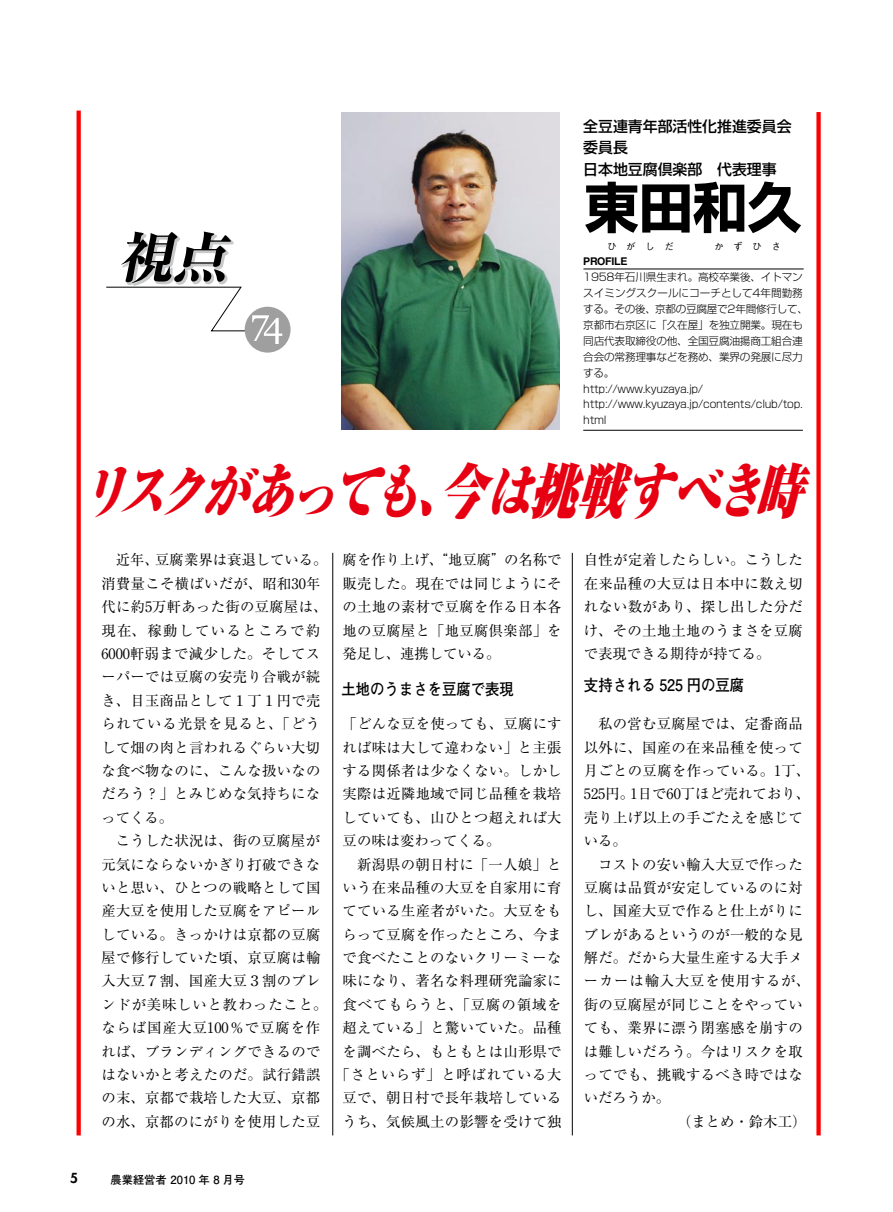
<style>
.page{position:relative;width:893px;height:1212px;background:#fff}
.page>*{position:absolute;margin:0;border:0;box-sizing:border-box;transform-origin:0 0}
.t1{font:italic 900 58.5px "Ryumin Pro";color:#e60012;scale:.8 1}
.t2{font:700 54.15px "Shin Go Pro";color:#000}
.t3{font:700 15.9px "Futo Go B101 Pro";color:#000;scale:.9 1}
.t4{font:500 14.85px/21.3px "Shin Go Pro";color:#000}
.t5{font:14.4px/23.4px "Ryumin Pro";letter-spacing:.02em;color:#000}
.t6{font:14.4px "Ryumin Pro";color:#000}
.t7{font:700 11.25px "Futo Go B101 Pro";color:#000}
.t8{font:300 10.65px/15.9px "Shin Go Pro";letter-spacing:-.015em;color:#000}
.t9{font:700 10.65px "Helvetica";letter-spacing:-.025em;color:#000}
.t10{font:500 9.6px "Gothic BBB Pro";color:#000}
</style>
<div class="page">
<svg style="left:77px;top:111px;width:4px;height:1024px;fill:#f00"></svg>
<div style="left:816px;top:112px;width:5px;height:1023px;background:#f00"></div>
<div style="left:245px;top:307px;width:46px;height:46px;background:#9f9fa0;border-radius:50%"></div>
<svg style="left:106px;top:231px;width:183px;height:113px"></svg>
<img style="left:341px;top:112px;width:218px;height:317px">
<hr style="left:332px;top:553px;width:1px;height:582px;background:#000">
<hr style="left:572px;top:553px;width:1px;height:582px;background:#000">
<hr style="left:583px;top:269px;width:221px;height:1px;background:#000">
<hr style="left:583px;top:430px;width:220px;height:1px;background:#000">
<p class="t4" style="left:583px;top:114px;width:210px">全豆連青年部活性化推進委員会委員長<br>日本地豆腐倶楽部　代表理事</p>
<h2 class="t2" style="left:585px;top:165px;width:218px">東田和久</h2>
<p class="t10" style="left:771px;top:239px;width:11px">さ</p>
<p class="t10" style="left:733px;top:239px;width:11px">ず</p>
<p class="t10" style="left:626px;top:239px;width:11px">が</p>
<p class="t10" style="left:664px;top:239px;width:11px">だ</p>
<p class="t10" style="left:645px;top:239px;width:11px">し</p>
<p class="t10" style="left:714px;top:239px;width:11px">か</p>
<p class="t10" style="left:607px;top:239px;width:11px">ひ</p>
<p class="t10" style="left:752px;top:239px;width:11px">ひ</p>
<p class="t9" style="left:583px;top:254px;width:46px">PROFILE</p>
<p class="t8" style="left:583px;top:268px;width:226px">1958年石川県生まれ。高校卒業後、イトマンスイミングスクールにコーチとして4年間勤務する。その後、京都の豆腐屋で2年間修行して、京都市右京区に「久在屋」を独立開業。現在も同店代表取締役の他、全国豆腐油揚商工組合連合会の常務理事などを務め、業界の発展に尽力する。<br>http://www.kyuzaya j p. / http://www.kyuzaya j p. /contents/club/top. html</p>
<h1 class="t1" style="left:80px;top:444px;width:932px">リスクがあっても今は挑戦すべき時</h1>
<h1 class="t1" style="left:414px;top:444px;width:89px">、</h1>
<p class="t5" style="left:101px;top:547px;width:228px;text-indent:14px">近年、<br>消費量こそ横ばいだが、昭和30年代に約5万軒あった街の豆腐屋は、現在、稼動しているところで約<br>6000軒弱まで減少した。そしてスーパーでは豆腐の安売り合戦が続き、目玉商品として１丁１円で売られている光景を見ると、「どうして畑の肉と言われるぐらい大切な食べ物なのに、こんな扱いなのだろう？」とみじめな気持ちになってくる。</p>
<p class="t5" style="left:101px;top:828px;width:228px;text-align:center">こうした状況は、街の豆腐屋が<br>元気にならないかぎり打破できないと思い、ひとつの戦略として国産大豆を使用した豆腐をアピールしている。きっかけは京都の豆腐屋で修行していた頃、京豆腐は輸入大豆７割、国産大豆３割のブレンドが美味しいと教わったこと。ならば国産大豆100％で豆腐を作れば、ブランディングできるのではないかと考えたのだ。試行錯誤の末、京都で栽培した大豆、京都の水、京都のにがりを使用した豆</p>
<p class="t6" style="left:155px;top:549px;width:174px">豆腐業界は衰退している。</p>
<p class="t7" style="left:111px;top:1170px;width:136px">農業経営者 2010 年 8 月号</p>
<p class="t5" style="left:343px;top:547px;width:220px;text-align:justify">腐を作り上げ、“地豆腐”の名称で販売した。現在では同じようにその土地の素材で豆腐を作る日本各地の豆腐屋と「地豆腐倶楽部」を発足し、連携している。</p>
<p class="t3" style="left:342px;top:676px;width:193px">土地のうまさを豆腐で表現</p>
<p class="t5" style="left:343px;top:711px;width:220px;text-align:justify">「どんな豆を使っても、豆腐にすれば味は大して違わない」と主張する関係者は少なくない。しかし実際は近隣地域で同じ品種を栽培していても、山ひとつ超えれば大豆の味は変わってくる。</p>
<p class="t5" style="left:335px;top:851px;width:228px;text-align:right">新潟県の朝日村に「一人娘」と<br>いう在来品種の大豆を自家用に育てている生産者がいた。大豆をもらって豆腐を作ったところ、今まで食べたことのないクリーミーな味になり、著名な料理研究論家に食べてもらうと、「豆腐の領域を超えている」と驚いていた。品種を調べたら、もともとは山形県で「さといらず」と呼ばれている大豆で、朝日村で長年栽培しているうち、気候風土の影響を受けて独</p>
<p class="t5" style="left:584px;top:547px;width:220px;text-align:justify">自性が定着したらしい。こうした在来品種の大豆は日本中に数え切れない数があり、探し出した分だけ、その土地土地のうまさを豆腐で表現できる期待が持てる。</p>
<p class="t3" style="left:584px;top:672px;width:180px">支持される 525 円の豆腐</p>
<p class="t5" style="left:598px;top:711px;width:206px">私の営む豆腐屋では、定番商品</p>
<p class="t5" style="left:584px;top:734px;width:220px">以外に、国産の在来品種を使って</p>
<p class="t5" style="left:584px;top:758px;width:228px">月ごとの豆腐を作っている。丁1 、</p>
<p class="t6" style="left:631px;top:783px;width:181px">1日で60丁ほど売れており、</p>
<p class="t5" style="left:584px;top:781px;width:220px">525円。<br>売り上げ以上の手ごたえを感じている。</p>
<p class="t5" style="left:584px;top:851px;width:228px;text-indent:14px">コストの安い輸入大豆で作った豆腐は品質が安定しているのに対し、国産大豆で作ると仕上がりにブレがあるというのが一般的な見解だ。だから大量生産する大手メーカーは輸入大豆を使用するが、街の豆腐屋が同じことをやっていても、業界に漂う閉塞感を崩すのは難しいだろう。今はリスクを取ってでも、挑戦するべき時ではないだろうか。</p>
<p class="t5" style="left:598px;top:1109px;width:210px">　　　　　　（まとめ・鈴木工(</p>
</div>
